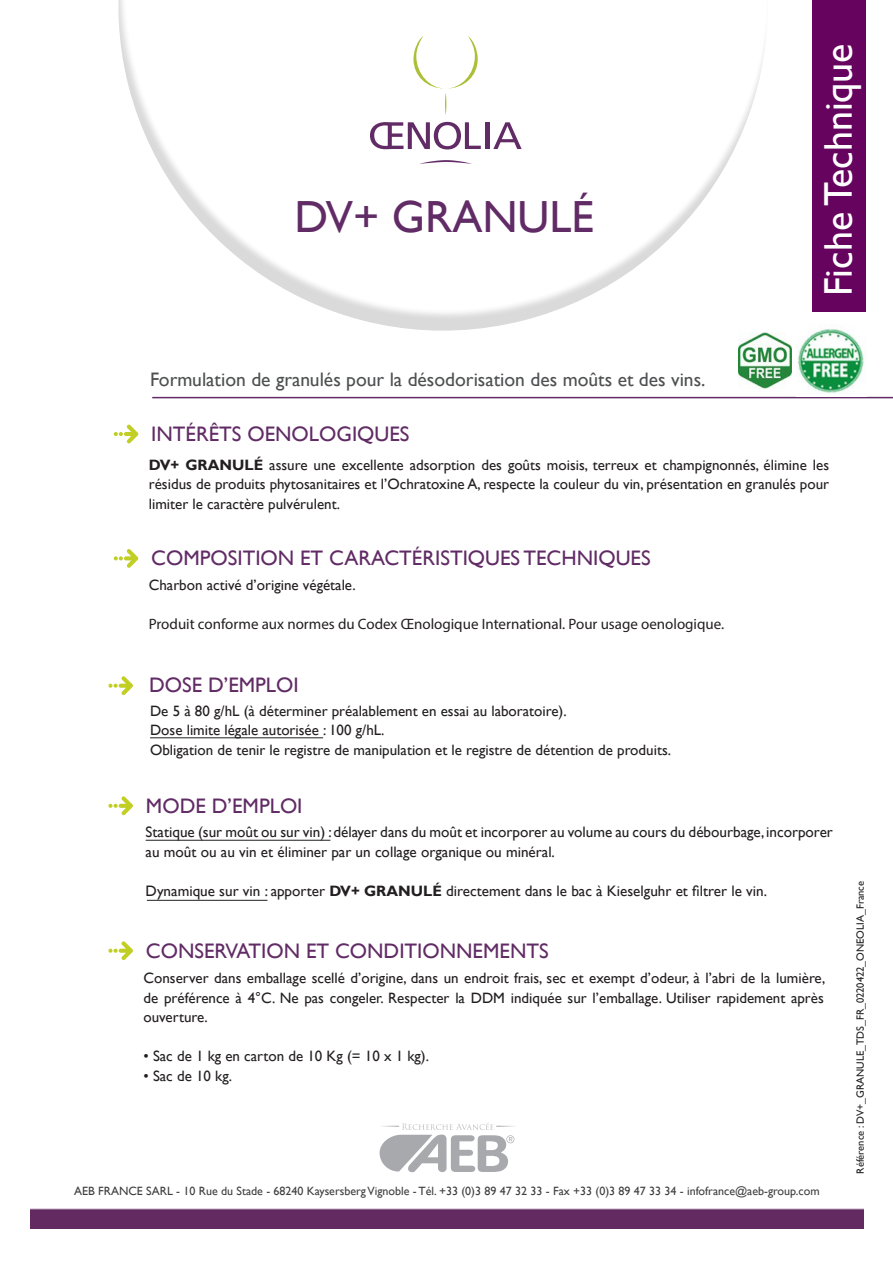
<style>
.page{position:relative;width:893px;height:1263px;background:#fff}
.page>*{position:absolute;margin:0;border:0;box-sizing:border-box;transform-origin:0 0}
.t1{font:45px "Gill Sans";color:#612b65}
.t2{font:39.9px "Gill Sans";color:#fff}
.t3{font:21px "Gill Sans";color:#612b65}
.t4{font:19.5px "Gill Sans";color:#4e4f50}
.t5{font:15.15px/19.6px "Gill Sans";color:#231f20}
.t6{font:15px/19.5px "Gill Sans";color:#231f20;text-align:justify}
.t7{font:15px "Myriad Pro";color:#231f20}
.t8{font:12px "Gill Sans";color:#3e3e3f}
.t9{font:10.5px "Gill Sans";color:#231f20}
.s1{font-weight:700}
.s2{font-weight:700;font-size:15px}
</style>
<div class="page">
<svg style="left:118px;top:0;width:720px;height:399px"></svg>
<div style="left:812px;top:0;width:53px;height:311px;background:#65035f"></div>
<svg style="left:114px;top:425px;width:24px;height:18px"></svg>
<svg style="left:114px;top:549px;width:24px;height:19px"></svg>
<hr style="left:152px;top:397px;width:741px;height:1px;background:#612b65">
<svg style="left:370px;top:122px;width:111px;height:27px"></svg>
<hr style="left:485px;top:122px;width:4px;height:27px;background:#612b66">
<svg style="left:493px;top:122px;width:29px;height:27px"></svg>
<svg style="left:413px;top:36px;width:65px;height:79px"></svg>
<svg style="left:419px;top:160px;width:53px;height:4px"></svg>
<svg style="left:380px;top:1123px;width:134px;height:50px"></svg>
<hr style="left:497px;top:1125px;width:21px;height:2px;background:#bcbdc0">
<hr style="left:377px;top:1125px;width:22px;height:2px;background:#bcbdc0">
<svg style="left:108px;top:941px;width:25px;height:19px"></svg>
<svg style="left:108px;top:796px;width:25px;height:19px"></svg>
<svg style="left:108px;top:676px;width:25px;height:19px"></svg>
<div style="left:30px;top:1209px;width:834px;height:20px;background:#632a62"></div>
<hr style="left:150px;top:737px;width:173px;height:1px;background:#231f20">
<hr style="left:146px;top:840px;width:184px;height:1px;background:#231f20">
<hr style="left:147px;top:900px;width:120px;height:1px;background:#231f20">
<img style="left:739px;top:332px;width:52px;height:56px">
<img style="left:796px;top:324px;width:70px;height:72px">
<p class="t1" style="left:294px;top:190px;width:301px">DV+ GRANULÉ</p>
<p class="t4" style="left:150px;top:368px;width:557px">Formulation de granulés pour la désodorisation des moûts et des vins.</p>
<p class="t3" style="left:151px;top:422px;width:260px">INTÉRÊTS OENOLOGIQUES</p>
<p class="t2" style="left:815px;top:296px;width:254px;rotate:-90deg">Fiche Technique</p>
<p class="t6" style="left:149px;top:455px;width:682px"><span class="s1">DV+ GRANULÉ</span> assure une excellente adsorption des goûts moisis, terreux et champignonnés, élimine les résidus de produits phytosanitaires et l’Ochratoxine A, respecte la couleur du vin, présentation en granulés pour limiter le caractère pulvérulent.</p>
<p class="t3" style="left:151px;top:546px;width:501px">COMPOSITION ET CARACTÉRISTIQUES TECHNIQUES</p>
<p class="t6" style="left:149px;top:575px;width:208px">Charbon activé d’origine végétale.</p>
<p class="t7" style="left:149px;top:614px;width:577px">Produit conforme aux normes du Codex Œnologique International. Pour usage oenologique.</p>
<p class="t3" style="left:149px;top:673px;width:151px">DOSE D’EMPLOI</p>
<p class="t6" style="left:150px;top:701px;width:418px">De 5 à 80 g/hL (à déterminer préalablement en essai au laboratoire).</p>
<p class="t6" style="left:150px;top:721px;width:236px">Dose limite légale autorisée : 100 g/hL.</p>
<p class="t6" style="left:150px;top:740px;width:522px">Obligation de tenir le registre de manipulation et le registre de détention de produits.</p>
<p class="t3" style="left:146px;top:793px;width:158px">MODE D’EMPLOI</p>
<p class="t5" style="left:146px;top:823px;width:689px">Statique (sur moût ou sur vin) : délayer dans du moût et incorporer au volume au cours du débourbage, incorporer au moût ou au vin et éliminer par un collage organique ou minéral.</p>
<p class="t5" style="left:146px;top:882px;width:623px">Dynamique sur vin : apporter <span class="s2">DV+ GRANULÉ</span> directement dans le bac à Kieselguhr et filtrer le vin.</p>
<p class="t3" style="left:146px;top:938px;width:404px">CONSERVATION ET CONDITIONNEMENTS</p>
<p class="t6" style="left:144px;top:968px;width:683px">Conserver dans emballage scellé d’origine, dans un endroit frais, sec et exempt d’odeur, à l’abri de la lumière, de préférence à 4°C. Ne pas congeler. Respecter la DDM indiquée sur l’emballage. Utiliser rapidement après ouverture.</p>
<p class="t6" style="left:144px;top:1046px;width:287px">• Sac de 1 kg en carton de 10 Kg (= 10 x 1 kg).</p>
<p class="t6" style="left:144px;top:1066px;width:90px">• Sac de 10 kg.</p>
<p class="t8" style="left:74px;top:1184px;width:747px">AEB FRANCE SARL - 10 Rue du Stade - 68240 Kaysersberg Vignoble - Tél. +33 (0)3 89 47 32 33 - Fax +33 (0)3 89 47 33 34 - infofrance@aeb-group.com</p>
<p class="t9" style="left:854px;top:1174px;width:294px;rotate:-90deg">Référence : DV+_GRANULE_TDS_FR_0220422_ONEOLIA_France</p>
</div>
